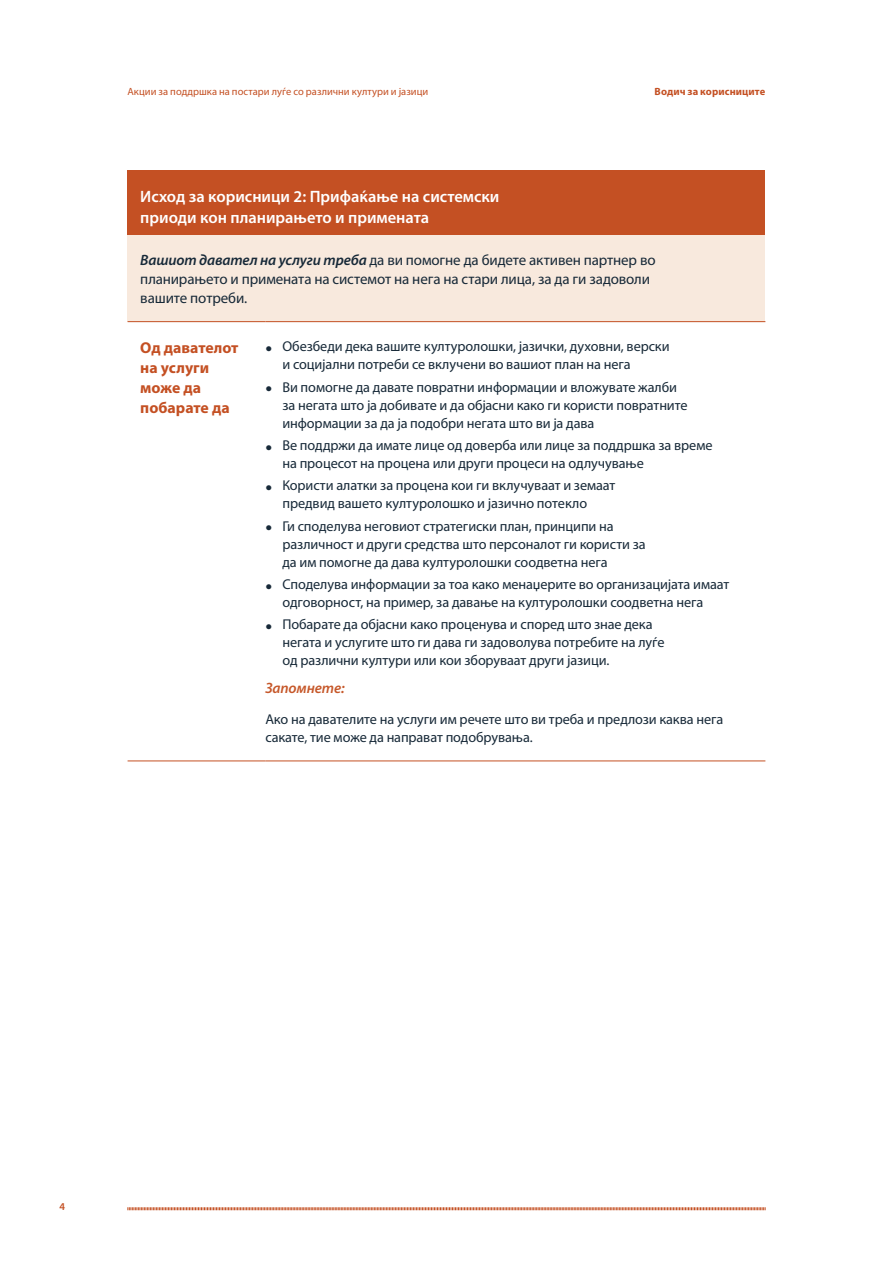
<style>
.page{position:relative;width:893px;height:1263px;background:#fff}
.page>*{position:absolute;margin:0;border:0;box-sizing:border-box;transform-origin:0 0}
.H2_Table_text_bold_H{font:600 16.5px/21px "Myriad Pro";color:#fff}
.Table_Text_Left_Head{font:700 15.75px/20.2px "Myriad Pro";color:#c45023}
.Table_Intro_Text{font:15px/18.8px "Myriad Pro";letter-spacing:-.01em;color:#172938}
.Table_Itallic_Pull_Q{font:italic 600 15px "Myriad Pro";letter-spacing:-.01em;color:#c6582a}
.Body_text{font:14.25px/18px "Myriad Pro";letter-spacing:-.005em;color:#172938}
.t1{font:10.5px "Myriad Pro";letter-spacing:.005em;color:#c45023}
.t2{font:700 10.5px "Myriad Pro";letter-spacing:.01em;color:#c45023}
.Page_Number{font:600 10.5px "Myriad Pro";color:#c45023}
.s1{font-weight:600;font-style:italic}
.s2{font-size:24px}
</style>
<div class="page">
<svg style="left:127px;top:1207px;width:639px;height:4px;background:#e1a790"></svg>
<div style="left:128px;top:170px;width:637px;height:65px;background:#c45023"></div>
<div style="left:128px;top:235px;width:637px;height:87px;background:#f8e9dd"></div>
<hr style="left:128px;top:321px;width:137px;height:1px;background:#c45023">
<hr style="left:265px;top:321px;width:500px;height:1px;background:#c45023">
<hr style="left:128px;top:760px;width:137px;height:1px;background:#c45023">
<hr style="left:265px;top:760px;width:500px;height:1px;background:#c45023">
<p class="t1" style="left:128px;top:85px;width:302px">Акции за поддршка на постари луѓе со различни култури и јазици</p>
<p class="t2" style="left:655px;top:84px;width:112px">Водич за корисниците</p>
<p class="H2_Table_text_bold_H" style="left:140px;top:185px;width:361px">Исход за корисници 2: Прифаќање на системски приоди кон планирањето и примената</p>
<p class="Table_Intro_Text" style="left:140px;top:250px;width:517px"><span class="s1">Вашиот давател на услуги треба</span> да ви помогне да бидете активен партнер во планирањето и примената на системот на нега на стари лица, за да ги задоволи вашите потреби.</p>
<h2 class="Table_Text_Left_Head" style="left:140px;top:337px;width:100px">Од давателот на услуги може да побарате да</h2>
<p class="Body_text" style="left:282px;top:337px;width:389px;text-indent:-17px"><span class="s2">•</span> Обезбеди дека вашите културолошки, јазички, духовни, верски и социјални потреби се вклучени во вашиот план на нега</p>
<p class="Body_text" style="left:282px;top:378px;width:407px;text-indent:-17px"><span class="s2">•</span> Ви помогне да давате повратни информации и вложувате жалби за негата што ја добивате и да објасни како ги користи повратните информации за да ја подобри негата што ви ја дава</p>
<p class="Body_text" style="left:282px;top:436px;width:432px;text-indent:-17px"><span class="s2">•</span> Ве поддржи да имате лице од доверба или лице за поддршка за време на процесот на процена или други процеси на одлучување</p>
<p class="Body_text" style="left:282px;top:476px;width:334px;text-indent:-17px"><span class="s2">•</span> Користи алатки за процена кои ги вклучуваат и земаат предвид вашето културолошко и јазично потекло</p>
<p class="Body_text" style="left:282px;top:516px;width:365px;text-indent:-17px"><span class="s2">•</span> Ги споделува неговиот стратегиски план, принципи на различност и други средства што персоналот ги користи за да им помогне да дава културолошки соодветна нега</p>
<p class="Body_text" style="left:282px;top:575px;width:448px;text-indent:-17px"><span class="s2">•</span> Споделува информации за тоа како менаџерите во организацијата имаат одговорност, на пример, за давање на културолошки соодветна нега</p>
<p class="Body_text" style="left:282px;top:615px;width:384px;text-indent:-17px"><span class="s2">•</span> Побарате да објасни како проценува и според што знае дека негата и услугите што ги дава ги задоволува потребите на луѓе од различни култури или кои зборуваат други јазици.</p>
<p class="Table_Itallic_Pull_Q" style="left:265px;top:678px;width:81px">Запомнете:</p>
<p class="Body_text" style="left:265px;top:710px;width:459px">Ако на давателите на услуги им речете што ви треба и предлози каква нега сакате, тие може да направат подобрувања.</p>
<p class="Page_Number" style="left:60px;top:1200px;width:7px">4</p>
</div>
